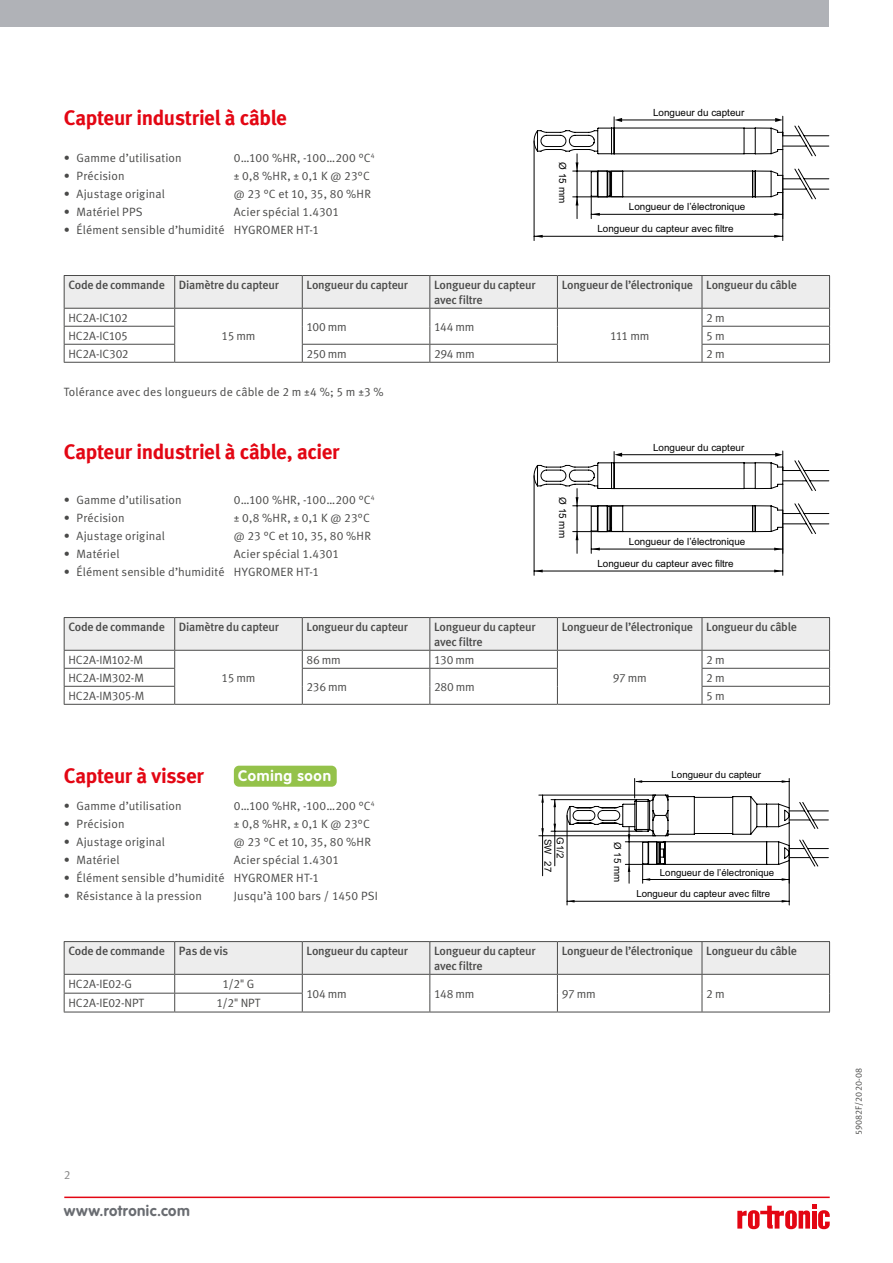
<style>
.page{position:relative;width:893px;height:1263px;background:#fff}
.page>*{position:absolute;margin:0;border:0;box-sizing:border-box;transform-origin:0 0}
.t1{font:21px "Meta Bold LF";letter-spacing:-.02em;color:#e30613}
.t2{font:700 15px "VAG Rounded";letter-spacing:.03em;color:#696c71}
.t3{font:700 15px "VAG Rounded LT";letter-spacing:.05em;color:#fff}
.t4{font:12px "Meta Normal LF";letter-spacing:.01em;color:#4a4a49}
.t5{font:12px/15px "Meta Medium LF";letter-spacing:-.02em;color:#4a4a49}
.t6{font:12px "Meta Normal LF";letter-spacing:-.015em;color:#4a4a49}
.t7{font:12px "Meta Normal LF";color:#878787}
.t8{font:9.9px "Arial";color:#000}
.t9{font:9.75px "Arial";color:#000}
.t10{font:9px "Meta Normal LF";letter-spacing:.01em;color:#4a4a49}
</style>
<div class="page">
<hr style="left:64px;top:1196px;width:766px;height:2px;background:#e30613">
<svg style="left:737px;top:1204px;width:93px;height:25px"></svg>
<div style="left:0;top:0;width:829px;height:26px;background:#b0b2b7"></div>
<hr style="left:64px;top:362px;width:111px;height:1px;background:#4a4a49">
<svg style="left:64px;top:275px;width:766px;height:87px"></svg>
<hr style="left:175px;top:362px;width:127px;height:1px;background:#4a4a49">
<hr style="left:557px;top:362px;width:145px;height:1px;background:#4a4a49">
<hr style="left:702px;top:326px;width:128px;height:1px;background:#4a4a49">
<hr style="left:302px;top:362px;width:128px;height:1px;background:#4a4a49">
<hr style="left:430px;top:362px;width:127px;height:1px;background:#4a4a49">
<hr style="left:702px;top:362px;width:128px;height:1px;background:#4a4a49">
<hr style="left:175px;top:704px;width:127px;height:1px;background:#4a4a49">
<hr style="left:557px;top:704px;width:145px;height:1px;background:#4a4a49">
<hr style="left:702px;top:704px;width:128px;height:1px;background:#4a4a49">
<hr style="left:302px;top:704px;width:128px;height:1px;background:#4a4a49">
<hr style="left:64px;top:704px;width:111px;height:1px;background:#4a4a49">
<hr style="left:430px;top:704px;width:127px;height:1px;background:#4a4a49">
<svg style="left:64px;top:617px;width:766px;height:87px"></svg>
<hr style="left:175px;top:1012px;width:127px;height:1px;background:#4a4a49">
<hr style="left:302px;top:1012px;width:128px;height:1px;background:#4a4a49">
<hr style="left:430px;top:1012px;width:127px;height:1px;background:#4a4a49">
<hr style="left:557px;top:1012px;width:145px;height:1px;background:#4a4a49">
<hr style="left:702px;top:1012px;width:128px;height:1px;background:#4a4a49">
<hr style="left:64px;top:1012px;width:111px;height:1px;background:#4a4a49">
<svg style="left:64px;top:941px;width:766px;height:71px"></svg>
<hr style="left:430px;top:974px;width:127px;height:1px;background:#4a4a49">
<div style="left:234px;top:766px;width:103px;height:21px;background:#94c24a;border-radius:5px"></div>
<svg style="left:774px;top:235px;width:8px;height:3px"></svg>
<svg style="left:535px;top:235px;width:8px;height:3px"></svg>
<hr style="left:782px;top:150px;width:1px;height:91px;background:#000">
<hr style="left:534px;top:141px;width:1px;height:100px;background:#000">
<hr style="left:534px;top:236px;width:249px;height:1px;background:#000">
<svg style="left:534px;top:116px;width:295px;height:103px"></svg>
<hr style="left:782px;top:484px;width:1px;height:91px;background:#000">
<hr style="left:534px;top:476px;width:1px;height:99px;background:#000">
<hr style="left:534px;top:571px;width:249px;height:1px;background:#000">
<svg style="left:534px;top:450px;width:295px;height:103px"></svg>
<hr style="left:789px;top:823px;width:1px;height:82px;background:#000">
<hr style="left:567px;top:815px;width:1px;height:90px;background:#000">
<hr style="left:567px;top:901px;width:222px;height:1px;background:#000">
<hr style="left:551px;top:799px;width:85px;height:1px;background:#000">
<hr style="left:551px;top:831px;width:91px;height:1px;background:#000">
<hr style="left:554px;top:800px;width:1px;height:66px;background:#000">
<hr style="left:539px;top:795px;width:116px;height:1px;background:#000">
<hr style="left:539px;top:835px;width:116px;height:1px;background:#000">
<hr style="left:542px;top:795px;width:1px;height:81px;background:#000">
<svg style="left:566px;top:778px;width:263px;height:105px"></svg>
<h1 class="t1" style="left:64px;top:104px;width:225px">Capteur industriel à câble</h1>
<p class="t4" style="left:64px;top:151px;width:119px">• Gamme d’utilisation</p>
<p class="t4" style="left:234px;top:151px;width:142px">0…100 %HR, -100…200 °C<sup>4</sup></p>
<p class="t4" style="left:64px;top:169px;width:62px">• Précision</p>
<p class="t4" style="left:234px;top:169px;width:137px">± 0,8 %HR, ± 0,1 K @ 23°C</p>
<p class="t4" style="left:64px;top:187px;width:103px">• Ajustage original</p>
<p class="t4" style="left:234px;top:187px;width:139px">@ 23 °C et 10, 35, 80 %HR</p>
<p class="t4" style="left:64px;top:205px;width:80px">• Matériel PPS</p>
<p class="t4" style="left:234px;top:205px;width:107px">Acier spécial 1.4301</p>
<p class="t4" style="left:64px;top:223px;width:257px">• Élément sensible d’humidité HYGROMER HT-1</p>
<p class="t8" style="left:569px;top:162px;width:42px;rotate:90deg">Ø 15 mm</p>
<p class="t8" style="left:653px;top:106px;width:93px">Longueur du capteur</p>
<p class="t8" style="left:629px;top:200px;width:118px">Longueur de l’électronique</p>
<p class="t8" style="left:597px;top:222px;width:138px">Longueur du capteur avec filtre</p>
<p class="t5" style="left:68px;top:278px;width:212px">Code de commande Diamètre du capteur</p>
<p class="t5" style="left:307px;top:278px;width:103px">Longueur du capteur</p>
<p class="t5" style="left:434px;top:278px;width:103px">Longueur du capteur avec filtre</p>
<p class="t5" style="left:562px;top:278px;width:237px">Longueur de l’électronique Longueur du câble</p>
<p class="t6" style="left:68px;top:311px;width:61px">HC2A-IC102</p>
<p class="t4" style="left:222px;top:329px;width:35px">15 mm</p>
<p class="t4" style="left:706px;top:311px;width:20px">2 m</p>
<p class="t4" style="left:307px;top:320px;width:42px">100 mm</p>
<p class="t4" style="left:434px;top:320px;width:42px">144 mm</p>
<p class="t6" style="left:68px;top:329px;width:61px">HC2A-IC105</p>
<p class="t4" style="left:706px;top:329px;width:20px">5 m</p>
<p class="t6" style="left:68px;top:347px;width:62px">HC2A-IC302</p>
<p class="t4" style="left:307px;top:347px;width:42px">250 mm</p>
<p class="t4" style="left:434px;top:347px;width:42px">294 mm</p>
<p class="t4" style="left:706px;top:347px;width:20px">2 m</p>
<p class="t4" style="left:64px;top:385px;width:322px">Tolérance avec des longueurs de câble de 2 m ±4 %; 5 m ±3 %</p>
<p class="t4" style="left:610px;top:329px;width:41px">111 mm</p>
<h1 class="t1" style="left:64px;top:438px;width:277px">Capteur industriel à câble, acier</h1>
<p class="t4" style="left:64px;top:493px;width:119px">• Gamme d’utilisation</p>
<p class="t4" style="left:234px;top:493px;width:142px">0…100 %HR, -100…200 °C<sup>4</sup></p>
<p class="t4" style="left:64px;top:511px;width:62px">• Précision</p>
<p class="t4" style="left:234px;top:511px;width:137px">± 0,8 %HR, ± 0,1 K @ 23°C</p>
<p class="t4" style="left:64px;top:529px;width:103px">• Ajustage original</p>
<p class="t4" style="left:234px;top:529px;width:139px">@ 23 °C et 10, 35, 80 %HR</p>
<p class="t4" style="left:64px;top:547px;width:57px">• Matériel</p>
<p class="t4" style="left:234px;top:547px;width:107px">Acier spécial 1.4301</p>
<p class="t4" style="left:64px;top:565px;width:257px">• Élément sensible d’humidité HYGROMER HT-1</p>
<p class="t8" style="left:569px;top:497px;width:42px;rotate:90deg">Ø 15 mm</p>
<p class="t8" style="left:653px;top:441px;width:93px">Longueur du capteur</p>
<p class="t8" style="left:629px;top:535px;width:118px">Longueur de l’électronique</p>
<p class="t8" style="left:597px;top:557px;width:138px">Longueur du capteur avec filtre</p>
<p class="t5" style="left:68px;top:620px;width:212px">Code de commande Diamètre du capteur</p>
<p class="t5" style="left:307px;top:620px;width:103px">Longueur du capteur</p>
<p class="t5" style="left:434px;top:620px;width:103px">Longueur du capteur avec filtre</p>
<p class="t5" style="left:562px;top:620px;width:237px">Longueur de l’électronique Longueur du câble</p>
<p class="t6" style="left:68px;top:653px;width:76px">HC2A-IM102-M</p>
<p class="t4" style="left:222px;top:671px;width:35px">15 mm</p>
<p class="t4" style="left:307px;top:653px;width:36px">86 mm</p>
<p class="t4" style="left:434px;top:653px;width:42px">130 mm</p>
<p class="t4" style="left:706px;top:653px;width:20px">2 m</p>
<p class="t6" style="left:68px;top:671px;width:77px">HC2A-IM302-M</p>
<p class="t4" style="left:613px;top:671px;width:36px">97 mm</p>
<p class="t4" style="left:706px;top:671px;width:20px">2 m</p>
<p class="t4" style="left:307px;top:680px;width:42px">236 mm</p>
<p class="t4" style="left:434px;top:680px;width:42px">280 mm</p>
<p class="t6" style="left:68px;top:689px;width:78px">HC2A-IM305-M</p>
<p class="t4" style="left:706px;top:689px;width:20px">5 m</p>
<h1 class="t1" style="left:64px;top:762px;width:141px">Capteur à visser</h1>
<p class="t4" style="left:64px;top:799px;width:119px">• Gamme d’utilisation</p>
<p class="t4" style="left:234px;top:799px;width:142px">0…100 %HR, -100…200 °C<sup>4</sup></p>
<p class="t4" style="left:64px;top:817px;width:62px">• Précision</p>
<p class="t4" style="left:234px;top:817px;width:137px">± 0,8 %HR, ± 0,1 K @ 23°C</p>
<p class="t4" style="left:64px;top:835px;width:103px">• Ajustage original</p>
<p class="t4" style="left:234px;top:835px;width:139px">@ 23 °C et 10, 35, 80 %HR</p>
<p class="t4" style="left:64px;top:853px;width:57px">• Matériel</p>
<p class="t4" style="left:234px;top:853px;width:107px">Acier spécial 1.4301</p>
<p class="t4" style="left:64px;top:871px;width:257px">• Élément sensible d’humidité HYGROMER HT-1</p>
<p class="t4" style="left:64px;top:889px;width:140px">• Résistance à la pression</p>
<p class="t4" style="left:234px;top:889px;width:146px">Jusqu’à 100 bars / 1450 PSI</p>
<p class="t3" style="left:238px;top:767px;width:94px">Coming soon</p>
<p class="t9" style="left:567px;top:837px;width:23px;rotate:90deg">G1/2</p>
<p class="t9" style="left:555px;top:838px;width:17px;rotate:90deg">SW</p>
<p class="t9" style="left:555px;top:861px;width:12px;rotate:90deg">27</p>
<p class="t9" style="left:672px;top:768px;width:91px">Longueur du capteur</p>
<p class="t9" style="left:624px;top:842px;width:41px;rotate:90deg">Ø 15 mm</p>
<p class="t9" style="left:660px;top:866px;width:116px">Longueur de l’électronique</p>
<p class="t9" style="left:636px;top:887px;width:135px">Longueur du capteur avec filtre</p>
<p class="t5" style="left:68px;top:944px;width:161px">Code de commande Pas de vis</p>
<p class="t5" style="left:307px;top:944px;width:103px">Longueur du capteur</p>
<p class="t5" style="left:434px;top:944px;width:103px">Longueur du capteur avec filtre</p>
<p class="t5" style="left:562px;top:944px;width:237px">Longueur de l’électronique Longueur du câble</p>
<p class="t6" style="left:68px;top:977px;width:65px">HC2A-IE02-G</p>
<p class="t4" style="left:223px;top:977px;width:33px">1/2" G</p>
<p class="t4" style="left:307px;top:987px;width:42px">104 mm</p>
<p class="t4" style="left:434px;top:987px;width:42px">148 mm</p>
<p class="t4" style="left:562px;top:987px;width:36px">97 mm</p>
<p class="t4" style="left:706px;top:987px;width:20px">2 m</p>
<p class="t6" style="left:68px;top:996px;width:77px">HC2A-IE02-NPT</p>
<p class="t4" style="left:217px;top:996px;width:45px">1/2" NPT</p>
<p class="t7" style="left:64px;top:1168px;width:8px">2</p>
<p class="t2" style="left:64px;top:1202px;width:128px">www.rotronic.com</p>
<p class="t10" style="left:853px;top:1135px;width:69px;rotate:-90deg">59082F/2020-08</p>
</div>
